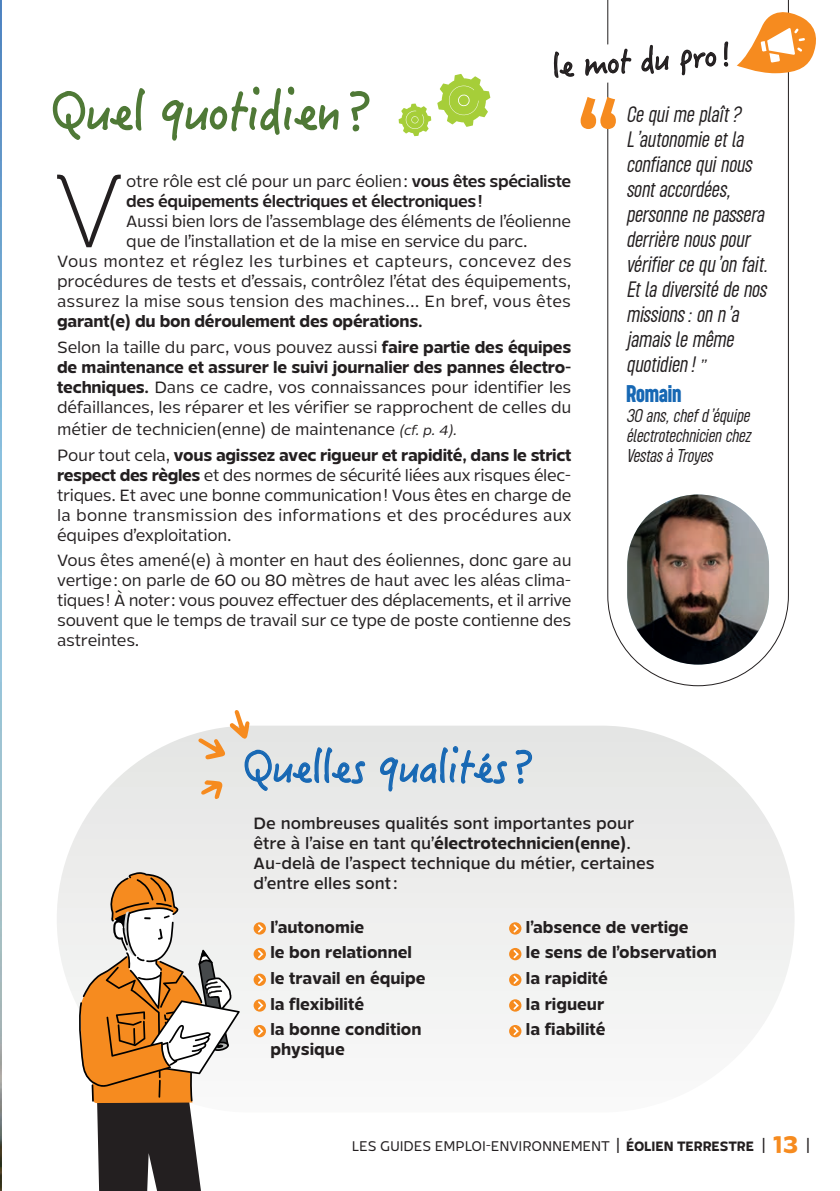
<style>
.page{position:relative;width:840px;height:1191px;background:#fff}
.page>*{position:absolute;margin:0;border:0;box-sizing:border-box;transform-origin:0 0}
.t1{font:103.8px "Museo 100";color:#231f20}
.t2{font:52.2px "Hanzi Pen SC W3";letter-spacing:-.02em;color:#4f7936}
.t3{font:44px "Hanzi Pen SC W3";letter-spacing:-.02em;color:#1768b4}
.t4{font:32px "Hanzi Pen SC W3";color:#231f20}
.t5{font:700 26px "Roundkey";letter-spacing:-.005em;color:#1768b4}
.t6{font:italic 300 24px/25px "Roundkey";color:#231f20}
.t7{font:italic 300 20px/20px "Roundkey";letter-spacing:-.01em;color:#231f20;text-align:justify}
.t8{font:18px/20px "Mensch";letter-spacing:-.01em;color:#231f20;text-align:justify}
.t9{font:700 18px/25.6px "Mensch";color:#231f20}
.t10{font:500 18px/20px "Mensch";color:#231f20}
.t11{font:600 18px/20px "Mensch";letter-spacing:-.025em;color:#231f20}
.t12{font:18px "Mensch";letter-spacing:.02em;color:#231f20}
.t13{font:15.6px "Mensch";letter-spacing:-.01em;color:#231f20;scale:.95 1}
.s1{font-weight:400}
.s2{font-weight:700}
.s3{font-style:italic;font-size:15px}
.s4{font-weight:400;font-size:18px}
.s5{font-weight:300;font-size:24px}
.s6{font-weight:700;font-size:15px}
.s7{font-weight:700;font-size:26.6px;color:#f68b1f}
</style>
<div class="page">
<img style="left:0;top:0;width:1px;height:1191px">
<div style="left:57px;top:725px;width:737px;height:387px;background:#efefef;border-radius:193px"></div>
<svg style="left:398px;top:74px;width:93px;height:63px"></svg>
<svg style="left:380px;top:746px;width:128px;height:46px"></svg>
<svg style="left:515px;top:749px;width:17px;height:35px"></svg>
<svg style="left:198px;top:710px;width:168px;height:89px"></svg>
<svg style="left:253px;top:922px;width:13px;height:12px"></svg>
<svg style="left:258px;top:924px;width:5px;height:8px"></svg>
<svg style="left:253px;top:948px;width:13px;height:12px"></svg>
<svg style="left:258px;top:950px;width:5px;height:8px"></svg>
<svg style="left:253px;top:973px;width:13px;height:13px"></svg>
<svg style="left:258px;top:975px;width:5px;height:9px"></svg>
<svg style="left:253px;top:999px;width:13px;height:12px"></svg>
<svg style="left:258px;top:1001px;width:5px;height:8px"></svg>
<svg style="left:253px;top:1025px;width:13px;height:12px"></svg>
<svg style="left:258px;top:1027px;width:5px;height:8px"></svg>
<svg style="left:509px;top:922px;width:12px;height:12px"></svg>
<svg style="left:513px;top:924px;width:5px;height:8px"></svg>
<div style="left:509px;top:948px;width:12px;height:12px;background:#f68b1f;border-radius:50%"></div>
<svg style="left:513px;top:950px;width:5px;height:8px"></svg>
<svg style="left:509px;top:973px;width:12px;height:13px"></svg>
<svg style="left:513px;top:975px;width:5px;height:9px"></svg>
<div style="left:509px;top:999px;width:12px;height:12px;background:#f68b1f;border-radius:50%"></div>
<svg style="left:513px;top:1001px;width:5px;height:8px"></svg>
<div style="left:509px;top:1025px;width:12px;height:12px;background:#f68b1f;border-radius:50%"></div>
<svg style="left:513px;top:1027px;width:5px;height:8px"></svg>
<svg style="left:52px;top:88px;width:93px;height:52px"></svg>
<svg style="left:162px;top:86px;width:177px;height:55px"></svg>
<svg style="left:350px;top:91px;width:20px;height:41px"></svg>
<svg style="left:607px;top:0;width:181px;height:686px"></svg>
<img style="left:626px;top:494px;width:142px;height:170px;border-radius:71px">
<svg style="left:76px;top:872px;width:163px;height:319px"></svg>
<svg style="left:553px;top:9px;width:263px;height:120px"></svg>
<h3 class="t4" style="left:550px;top:46px;width:181px;rotate:-4deg">le mot du pro !</h3>
<h2 class="t2" style="left:51px;top:78px;width:322px">Quel quotidien ?</h2>
<h1 class="t1" style="left:56px;top:156px;width:68px">V</h1>
<p class="t11" style="left:126px;top:173px;width:446px"><span class="s1">otre rôle est clé pour un parc éolien :</span> vous êtes spécialiste des équipements électriques et électroniques !</p>
<p class="t8" style="left:126px;top:212px;width:446px">Aussi bien lors de l’assemblage des éléments de l’éolienne</p>
<p class="t8" style="left:126px;top:232px;width:403px">que de l’installation et de la mise en service du parc.</p>
<p class="t12" style="left:57px;top:253px;width:515px">Vous montez et réglez les turbines et capteurs, concevez des</p>
<p class="t8" style="left:57px;top:272px;width:515px">procédures de tests et d’essais, contrôlez l’état des équipements,</p>
<p class="t8" style="left:57px;top:292px;width:515px">assurez la mise sous tension des machines… En bref, vous êtes</p>
<p class="t9" style="left:57px;top:310px;width:515px">garant(e) du bon déroulement des opérations.<br><span class="s1">Selon la taille du parc, vous pouvez aussi</span> faire partie des équipes</p>
<p class="t8" style="left:57px;top:358px;width:515px"><span class="s2">de maintenance et assurer le suivi journalier des pannes électro&shy;techniques.</span> Dans ce cadre, vos connaissances pour identifier les défaillances, les réparer et les vérifier se rapprochent de celles du</p>
<p class="t8" style="left:57px;top:417px;width:515px;line-height:25.6px">métier de technicien(enne) de maintenance <span class="s3">(cf. p. 4).<br></span>Pour tout cela, <span class="s2">vous agissez avec rigueur et rapidité, dans le strict</span></p>
<p class="t8" style="left:57px;top:466px;width:515px"><span class="s2">respect des règles</span> et des normes de sécurité liées aux risques élec&shy;triques. Et avec une bonne communication ! Vous êtes en charge de la bonne transmission des informations et des procédures aux équipes d’exploitation.</p>
<p class="t8" style="left:57px;top:551px;width:515px">Vous êtes amené(e) à monter en haut des éoliennes, donc gare au vertige : on parle de 60 ou 80 mètres de haut avec les aléas clima&shy;tiques ! À noter : vous pouvez effectuer des déplacements, et il arrive souvent que le temps de travail sur ce type de poste contienne des astreintes.</p>
<h3 class="t3" style="left:243px;top:738px;width:292px">Quelles qualités ?</h3>
<h3 class="t6" style="left:625px;top:101px;width:148px">Cequimeplaît?<br>L’autonomieetla confiancequinous sontaccordées, personnenepassera derrièrenouspour vérifiercequ’onfait.<br>Etladiversitédenos missions:onn’a jamaislemême quotidien!<span class="s4">”</span></h3>
<h3 class="t5" style="left:625px;top:378px;width:57px">Romain</h3>
<p class="t7" style="left:625px;top:404px;width:126px">30 ans, chef d’équipe électrotechnicien chez Vestas à Troyes</p>
<p class="t10" style="left:253px;top:814px;width:402px">De nombreuses qualités sont importantes pour être à l’aise en tant qu’<span class="s2">électrotechnicien(enne)</span>.<br>Au-delà de l’aspect technique du métier, certaines d’entre elles sont :</p>
<p class="t9" style="left:270px;top:915px;width:156px">l’autonomie<br>le bon relationnel le travail en équipe la flexibilité<br>la bonne condition</p>
<p class="t9" style="left:270px;top:1038px;width:76px">physique</p>
<p class="t9" style="left:525px;top:915px;width:192px">l’absence de vertige<br>le sens de l’observation la rapidité<br>la rigueur<br>la fiabilité</p>
<p class="t13" style="left:351px;top:1139px;width:484px">LES GUIDES EMPLOI-ENVIRONNEMENT <span class="s5">I</span> <span class="s6">ÉOLIEN TERRESTRE</span> <span class="s5">I</span> <span class="s7">13</span> <span class="s5">I</span></p>
</div>
